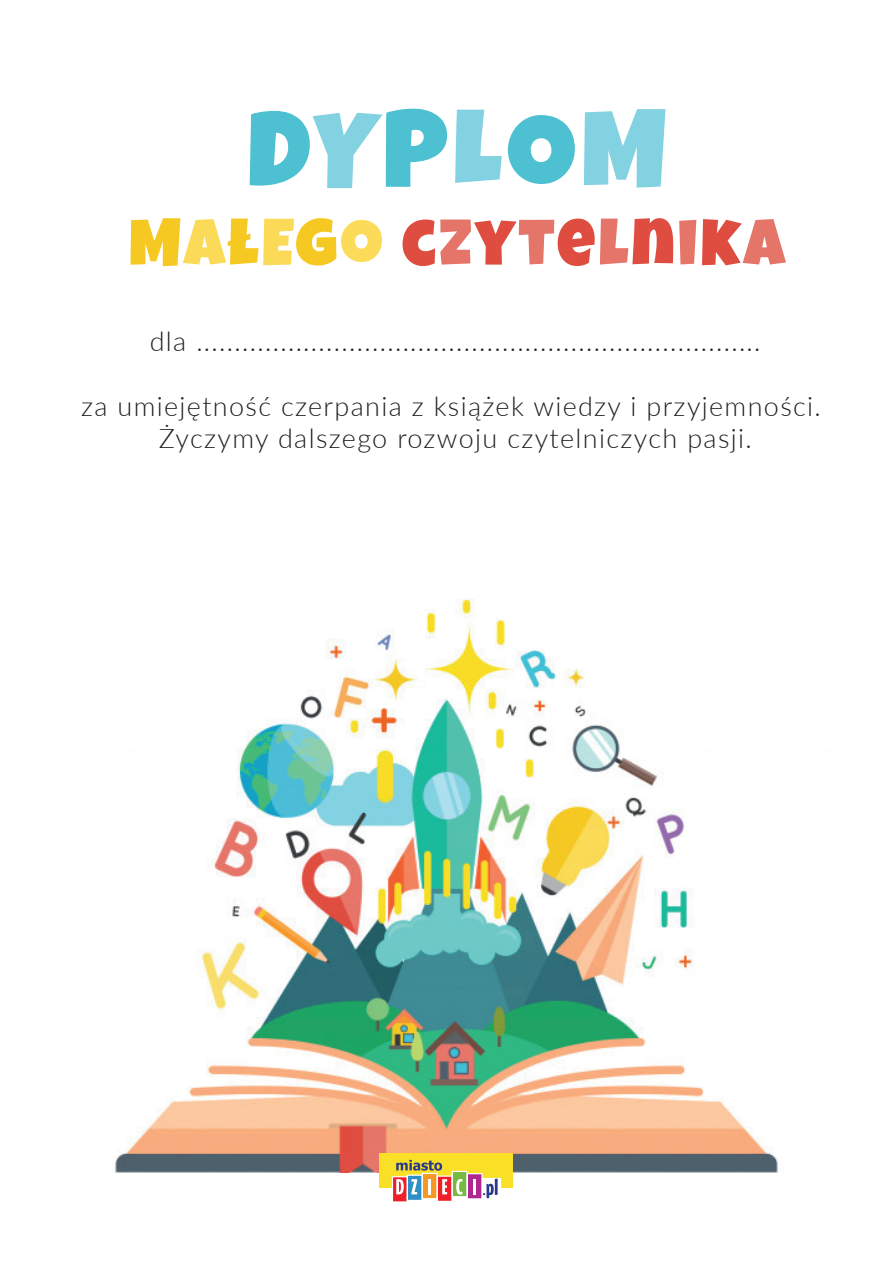
<style>
.page{position:relative;width:893px;height:1263px;background:#fff}
.page>*{position:absolute;margin:0;border:0;box-sizing:border-box;transform-origin:0 0}
.t1{font:108px "Luckiest Guy";letter-spacing:.05em;color:#4dc1d1}
.t2{font:66px "Luckiest Guy";letter-spacing:.05em;color:#df4d40}
.t3{font:300 27px/32.4px "Lato";letter-spacing:.05em;color:#231f20;text-align:center}
.s1{color:#82d2e2}
.s2{color:#f6c922}
.s3{color:#fbda58}
.s4{color:#fbdb57}
.s5{color:#e57569}
</style>
<div class="page">
<img style="left:115px;top:599px;width:663px;height:574px">
<div style="left:380px;top:1153px;width:133px;height:35px;background:#f9e027"></div>
<svg style="left:392px;top:1160px;width:109px;height:42px"></svg>
<hr style="left:495px;top:1179px;width:3px;height:16px;background:#28398c">
<h1 class="t1" style="left:247px;top:78px;width:421px">D<span class="s1">Y</span>P<span class="s1">L</span>O<span class="s1">M</span></h1>
<h2 class="t2" style="left:129px;top:199px;width:658px"><span class="s2">M</span><span class="s3">A</span><span class="s2">Ł</span><span class="s3">E</span><span class="s2">G</span><span class="s4">O</span> C<span class="s5">Z</span>Y<span class="s5">T</span>E<span class="s5">L</span>N<span class="s5">I</span>K<span class="s5">A</span></h2>
<p class="t3" style="left:150px;top:324px;width:612px">dla ..........................................................................</p>
<p class="t3" style="left:81px;top:389px;width:741px">za umiejętność czerpania z książek wiedzy i przyjemności.<br>Życzymy dalszego rozwoju czytelniczych pasji.</p>
</div>
